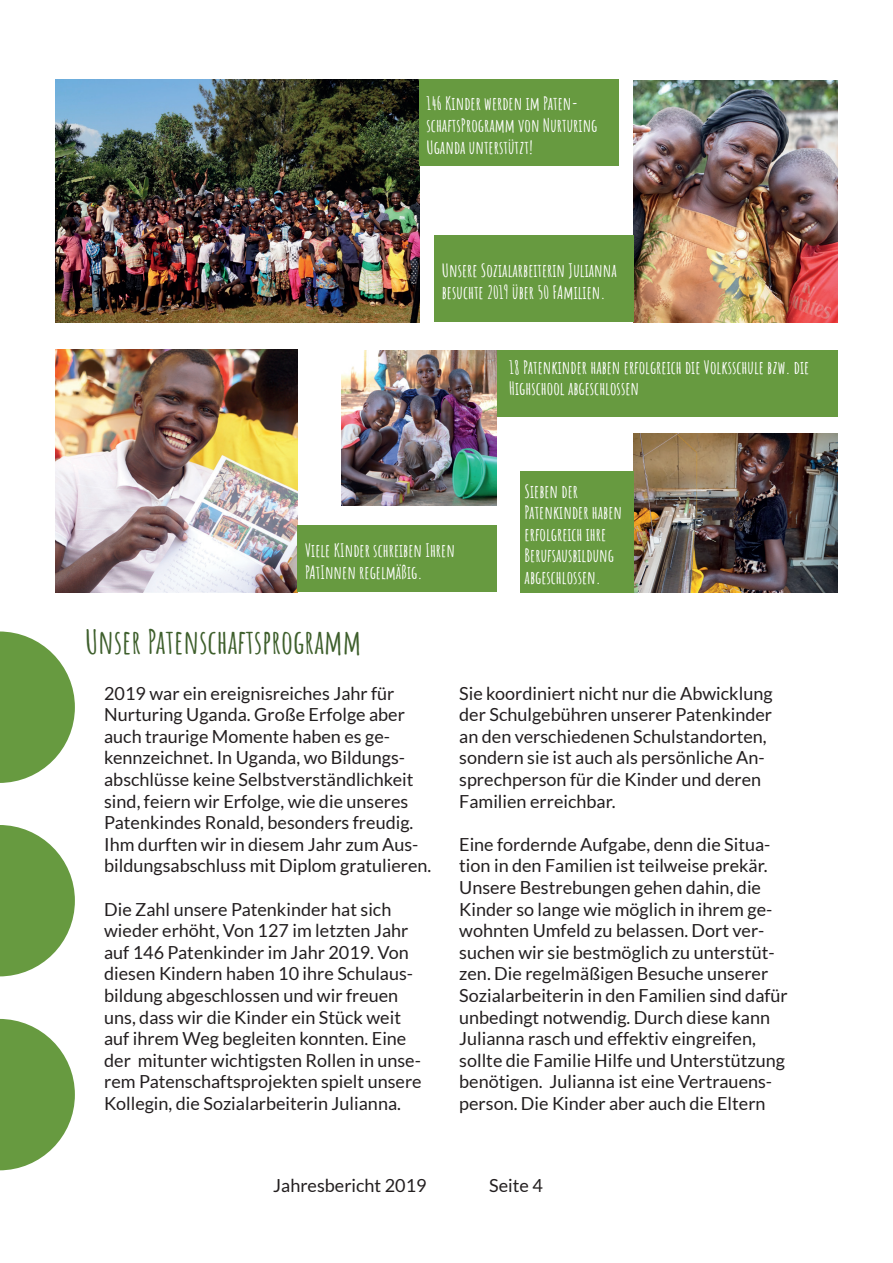
<style>
.page{position:relative;width:893px;height:1263px;background:#fff}
.page>*{position:absolute;margin:0;border:0;box-sizing:border-box;transform-origin:0 0}
.t1{font:700 33px "Amatic SC";color:#3e5f2c}
.t2{font:18px/21.6px "Lato";color:#231f20}
.t3{font:700 18px/21.6px "Amatic SC";color:#fff}
</style>
<div class="page">
<svg style="left:0;top:631px;width:75px;height:152px"></svg>
<svg style="left:0;top:825px;width:75px;height:151px"></svg>
<svg style="left:0;top:1019px;width:75px;height:151px"></svg>
<img style="left:55px;top:80px;width:364px;height:242px">
<img style="left:55px;top:350px;width:243px;height:242px">
<img style="left:342px;top:351px;width:155px;height:155px">
<div style="left:419px;top:80px;width:199px;height:86px;background:#679a40"></div>
<img style="left:634px;top:80px;width:204px;height:242px">
<div style="left:434px;top:236px;width:200px;height:86px;background:#679a40"></div>
<div style="left:298px;top:525px;width:199px;height:67px;background:#679a40"></div>
<div style="left:497px;top:350px;width:341px;height:66px;background:#679a40"></div>
<img style="left:634px;top:433px;width:204px;height:159px">
<div style="left:520px;top:471px;width:114px;height:121px;background:#679a40"></div>
<p class="t3" style="left:427px;top:92px;width:172px">146 Kinder werden im Paten&shy;schaftsProgramm von Nurturing<br>Uganda unterstützt!</p>
<p class="t3" style="left:442px;top:259px;width:176px">Unsere Sozialarbeiterin Julianna besuchte 2019 über 50 FAmilien.</p>
<p class="t3" style="left:305px;top:538px;width:152px">Viele KInder schreiben Ihren<br>PAtInnen regelmäßig.</p>
<h1 class="t1" style="left:85px;top:617px;width:278px">Unser Patenschaftsprogramm</h1>
<p class="t3" style="left:509px;top:355px;width:301px">18 Patenkinder haben erfolgreich die Volksschule bzw. die<br>Highschool abgeschlossen</p>
<p class="t3" style="left:525px;top:479px;width:99px">Sieben der<br>Patenkinder haben erfolgreich ihre<br>Berufsausbildung abgeschlossen.</p>
<p class="t2" style="left:104px;top:682px;width:329px">2019 war ein ereignisreiches Jahr für Nurturing Uganda. Große Erfolge aber auch traurige Momente haben es ge&shy;kennzeichnet. In Uganda, wo Bildungs&shy;abschlüsse keine Selbstverständlichkeit sind, feiern wir Erfolge, wie die unseres Patenkindes Ronald, besonders freudig.<br>Ihm durften wir in diesem Jahr zum Aus&shy;bildungsabschluss mit Diplom gratulieren.</p>
<p class="t2" style="left:104px;top:898px;width:319px">Die Zahl unsere Patenkinder hat sich wieder erhöht, Von 127 im letzten Jahr auf 146 Patenkinder im Jahr 2019. Von diesen Kindern haben 10 ihre Schulaus&shy;bildung abgeschlossen und wir freuen uns, dass wir die Kinder ein Stück weit auf ihrem Weg begleiten konnten. Eine der mitunter wichtigsten Rollen in unse&shy;rem Patenschaftsprojekten spielt unsere Kollegin, die Sozialarbeiterin Julianna.</p>
<p class="t2" style="left:459px;top:682px;width:315px">Sie koordiniert nicht nur die Abwicklung der Schulgebühren unserer Patenkinder an den verschiedenen Schulstandorten, sondern sie ist auch als persönliche An&shy;sprechperson für die Kinder und deren Familien erreichbar.</p>
<p class="t2" style="left:459px;top:833px;width:330px">Eine fordernde Aufgabe, denn die Situa&shy;tion in den Familien ist teilweise prekär.<br>Unsere Bestrebungen gehen dahin, die Kinder so lange wie möglich in ihrem ge&shy;wohnten Umfeld zu belassen. Dort ver&shy;suchen wir sie bestmöglich zu unterstüt&shy;zen. Die regelmäßigen Besuche unserer Sozialarbeiterin in den Familien sind dafür unbedingt notwendig. Durch diese kann Julianna rasch und effektiv eingreifen, sollte die Familie Hilfe und Unterstützung benötigen. Julianna ist eine Vertrauens&shy;person. Die Kinder aber auch die Eltern</p>
<p class="t2" style="left:273px;top:1175px;width:155px">Jahresbericht 2019</p>
<p class="t2" style="left:489px;top:1175px;width:55px">Seite 4</p>
</div>
